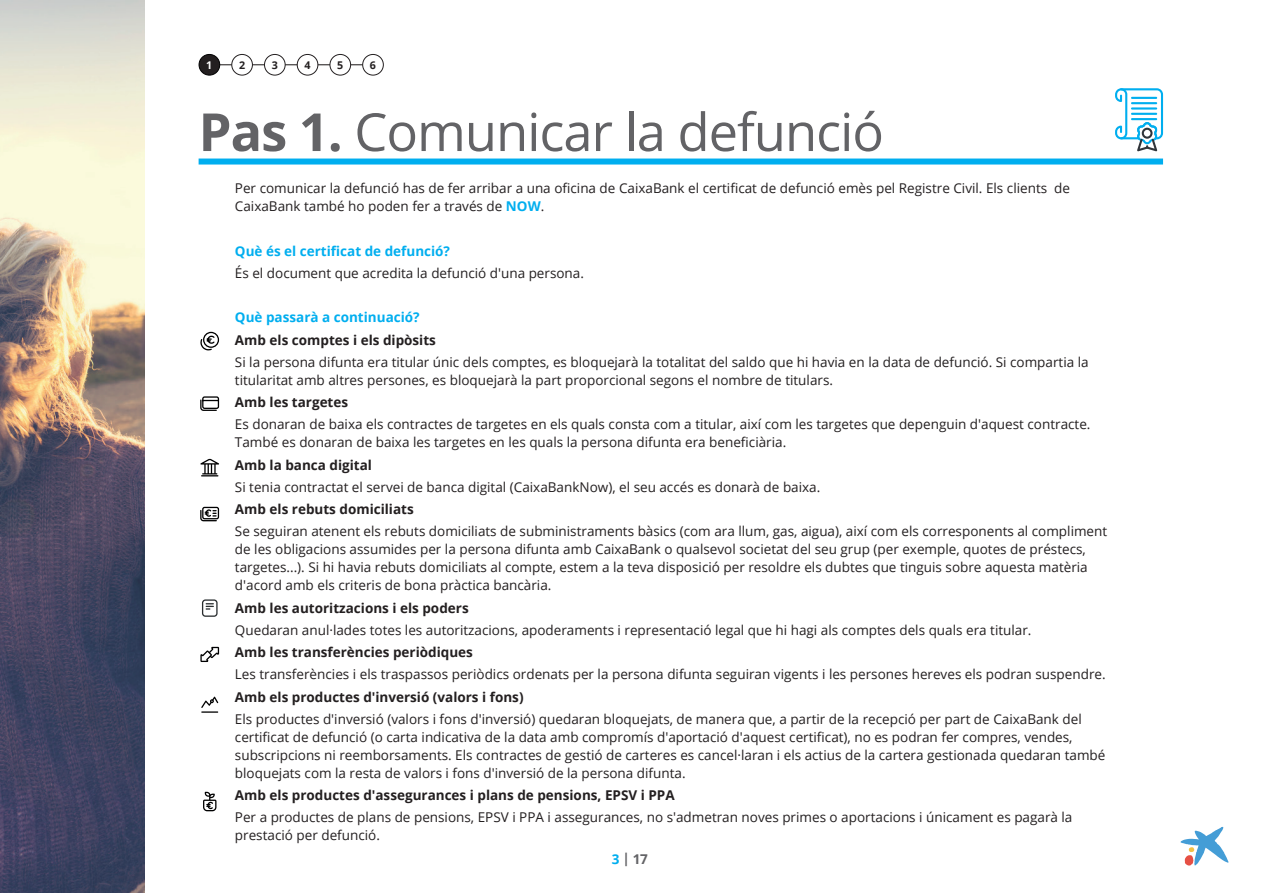
<style>
.page{position:relative;width:1263px;height:893px;background:#fff}
.page>*{position:absolute;margin:0;border:0;box-sizing:border-box;transform-origin:0 0}
.t1{font:52.5px "Open Sans";letter-spacing:-.02em;color:#636366}
.t2{font:13.5px/18px "Open Sans";color:#231f20}
.t3{font:700 13.5px "Open Sans";color:#231f20}
.t4{font:700 13.5px "Open Sans";color:#00aeef}
.t5{font:700 13.5px "Open Sans";color:#636366}
.t6{font:700 10.65px "Open Sans";color:#231f20}
.t7{font:700 10.65px "Open Sans";color:#fff}
.s1{font-weight:700}
.s2{font-weight:700;color:#00aeef}
.s3{color:#00aeef}
</style>
<div class="page">
<svg style="left:1180px;top:827px;width:48px;height:39px"></svg>
<img style="left:0;top:0;width:145px;height:893px">
<div style="left:199px;top:159px;width:964px;height:6px;background:#00aeef"></div>
<svg style="left:1115px;top:88px;width:48px;height:63px"></svg>
<hr style="left:213px;top:64px;width:166px;height:1px;background:#231f20">
<div style="left:232px;top:54px;width:20px;height:21px;background:#fff;border-radius:50%"></div>
<div style="left:231px;top:54px;width:22px;height:22px;border:1px solid #231f20;border-radius:50%"></div>
<div style="left:199px;top:54px;width:21px;height:21px;background:#231f20;border-radius:50%"></div>
<div style="left:199px;top:54px;width:21px;height:22px;border:1px solid #000;border-radius:50%"></div>
<div style="left:264px;top:54px;width:21px;height:21px;background:#fff;border-radius:50%"></div>
<div style="left:264px;top:54px;width:22px;height:22px;border:1px solid #231f20;border-radius:50%"></div>
<div style="left:297px;top:54px;width:21px;height:21px;background:#fff;border-radius:50%"></div>
<div style="left:297px;top:54px;width:21px;height:22px;border:1px solid #231f20;border-radius:50%"></div>
<div style="left:330px;top:54px;width:21px;height:21px;background:#fff;border-radius:50%"></div>
<div style="left:329px;top:54px;width:22px;height:22px;border:1px solid #231f20;border-radius:50%"></div>
<div style="left:363px;top:54px;width:20px;height:21px;background:#fff;border-radius:50%"></div>
<div style="left:362px;top:54px;width:22px;height:22px;border:1px solid #231f20;border-radius:50%"></div>
<div style="left:203px;top:332px;width:16px;height:16px;border:1px solid #000001;border-radius:50%"></div>
<svg style="left:200px;top:335px;width:15px;height:16px"></svg>
<svg style="left:200px;top:396px;width:20px;height:15px"></svg>
<svg style="left:200px;top:459px;width:19px;height:17px"></svg>
<div style="left:202px;top:507px;width:17px;height:12px;border:1px solid #000001;border-radius:2px"></div>
<svg style="left:200px;top:508px;width:18px;height:14px"></svg>
<svg style="left:202px;top:599px;width:16px;height:18px"></svg>
<svg style="left:200px;top:647px;width:19px;height:15px"></svg>
<svg style="left:201px;top:697px;width:17px;height:16px"></svg>
<svg style="left:203px;top:792px;width:13px;height:19px"></svg>
<p class="t7" style="left:206px;top:57px;width:8px">1</p>
<p class="t6" style="left:239px;top:57px;width:8px">2</p>
<p class="t6" style="left:272px;top:57px;width:8px">3</p>
<p class="t6" style="left:304px;top:57px;width:8px">4</p>
<p class="t6" style="left:337px;top:57px;width:8px">5</p>
<p class="t6" style="left:370px;top:57px;width:8px">6</p>
<h1 class="t1" style="left:199px;top:96px;width:687px"><span class="s1">Pas 1.</span> Comunicar la defunció</h1>
<p class="t2" style="left:235px;top:179px;width:837px">Per comunicar la defunció has de fer arribar a una oficina de CaixaBank el certificat de defunció emès pel Registre Civil. Els clients de<br>CaixaBank també ho poden fer a través de <span class="s2">NOW</span>.</p>
<p class="t4" style="left:235px;top:241px;width:217px">Què és el certificat de defunció?</p>
<p class="t2" style="left:235px;top:264px;width:351px">És el document que acredita la defunció d'una persona.</p>
<p class="t4" style="left:235px;top:308px;width:186px">Què passarà a continuació?</p>
<p class="t3" style="left:235px;top:330px;width:203px">Amb els comptes i els dipòsits</p>
<p class="t2" style="left:235px;top:353px;width:855px">Si la persona difunta era titular únic dels comptes, es bloquejarà la totalitat del saldo que hi havia en la data de defunció. Si compartia la titularitat amb altres persones, es bloquejarà la part proporcional segons el nombre de titulars.</p>
<p class="t3" style="left:235px;top:393px;width:115px">Amb les targetes</p>
<p class="t2" style="left:235px;top:415px;width:857px">Es donaran de baixa els contractes de targetes en els quals consta com a titular, així com les targetes que depenguin d'aquest contracte.<br>També es donaran de baixa les targetes en les quals la persona difunta era beneficiària.</p>
<p class="t3" style="left:235px;top:455px;width:139px">Amb la banca digital</p>
<p class="t2" style="left:235px;top:478px;width:587px">Si tenia contractat el servei de banca digital (CaixaBankNow), el seu accés es donarà de baixa.</p>
<p class="t3" style="left:235px;top:500px;width:180px">Amb els rebuts domiciliats</p>
<p class="t2" style="left:235px;top:522px;width:874px">Se seguiran atenent els rebuts domiciliats de subministraments bàsics (com ara llum, gas, aigua), així com els corresponents al compliment de les obligacions assumides per la persona difunta amb CaixaBank o qualsevol societat del seu grup (per exemple, quotes de préstecs, targetes...). Si hi havia rebuts domiciliats al compte, estem a la teva disposició per resoldre els dubtes que tinguis sobre aquesta matèria d'acord amb els criteris de bona pràctica bancària.</p>
<p class="t3" style="left:235px;top:598px;width:235px">Amb les autoritzacions i els poders</p>
<p class="t2" style="left:235px;top:621px;width:798px">Quedaran anul·lades totes les autoritzacions, apoderaments i representació legal que hi hagi als comptes dels quals era titular.</p>
<p class="t3" style="left:235px;top:643px;width:239px">Amb les transferències periòdiques</p>
<p class="t2" style="left:235px;top:665px;width:872px">Les transferències i els traspassos periòdics ordenats per la persona difunta seguiran vigents i les persones hereves els podran suspendre.</p>
<p class="t3" style="left:235px;top:687px;width:290px">Amb els productes d'inversió (valors i fons)</p>
<p class="t2" style="left:235px;top:710px;width:872px">Els productes d'inversió (valors i fons d'inversió) quedaran bloquejats, de manera que, a partir de la recepció per part de CaixaBank del certificat de defunció (o carta indicativa de la data amb compromís d'aportació d'aquest certificat), no es podran fer compres, vendes, subscripcions ni reemborsaments. Els contractes de gestió de carteres es cancel·laran i els actius de la cartera gestionada quedaran també bloquejats com la resta de valors i fons d'inversió de la persona difunta.</p>
<p class="t3" style="left:235px;top:786px;width:441px">Amb els productes d'assegurances i plans de pensions, EPSV i PPA</p>
<p class="t2" style="left:235px;top:808px;width:839px">Per a productes de plans de pensions, EPSV i PPA i assegurances, no s'admetran noves primes o aportacions i únicament es pagarà la prestació per defunció.</p>
<p class="t5" style="left:612px;top:850px;width:38px"><span class="s3">3</span> | 17</p>
</div>
